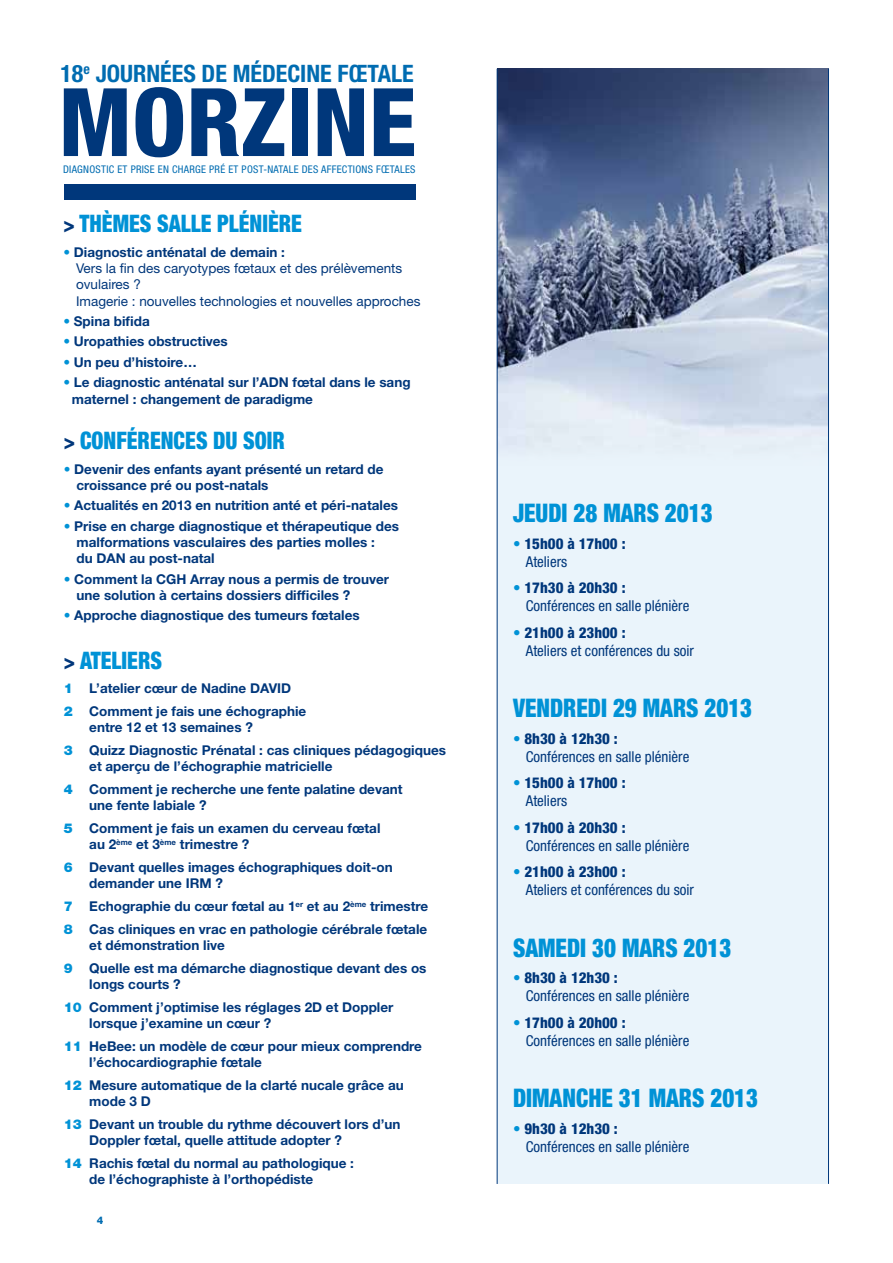
<style>
.page{position:relative;width:893px;height:1263px;background:#fff}
.page>*{position:absolute;margin:0;border:0;box-sizing:border-box;transform-origin:0 0}
.t1{font:800 condensed 94.65px "Helvetica Neue";color:#00377b}
.t2{font:900 condensed 25.5px "Helvetica Neue";color:#0092d6;scale:.9 1}
.t3{font:900 condensed 24px "Helvetica Neue";color:#0092d6;scale:.9 1}
.t4{font:700 condensed 24px "Helvetica Neue";color:#006cb1}
.t5{font:condensed 15px/18px "Helvetica Neue";color:#00377b}
.t6{font:800 condensed 15px/18px "Helvetica Neue";color:#00377b}
.t7{font:700 13.5px/22.8px "Helvetica Neue";color:#00377b}
.t8{font:13.5px/16.2px "Helvetica Neue";color:#00377b}
.t9{font:condensed 10.5px "Helvetica Neue";letter-spacing:.03em;color:#006cb1}
.t10{font:800 10.5px "Helvetica Neue";color:#006cb1}
.s1{font-size:21px;color:#00377b}
.s2{color:#0092d6}
.s3{font-weight:700}
.s4{font-weight:400;color:#0092d6}
.s5{font-weight:900;color:#0092d6}
.s6{font-weight:400}
.s7{font-weight:800;color:#0092d6}
.s8{font-weight:800}
</style>
<div class="page">
<div style="left:497px;top:69px;width:332px;height:1115px;background:#eaf4fb"></div>
<div style="left:64px;top:184px;width:352px;height:16px;background:#00377b"></div>
<img style="left:497px;top:68px;width:332px;height:380px">
<hr style="left:497px;top:69px;width:1px;height:1115px;background:#00377b">
<hr style="left:828px;top:69px;width:1px;height:1115px;background:#00377b">
<h3 class="t4" style="left:60px;top:59px;width:355px">18<sup>E</sup> JOURNÉES DE MÉDECINE FŒTALE</h3>
<h1 class="t1" style="left:58px;top:64px;width:359px">MORZINE</h1>
<p class="t9" style="left:63px;top:163px;width:354px">Diagnostic et prise en charge pré et post-natale des affections fœtales</p>
<h3 class="t3" style="left:63px;top:209px;width:267px"><span class="s1">&gt;</span> THÈMES SALLE PLÉNIÈRE</h3>
<p class="t8" style="left:76px;top:244px;width:346px;text-indent:-13px"><span class="s2">•</span> <span class="s3">Diagnostic anténatal de demain :<br></span>Vers la fin des caryotypes fœtaux et des prélèvements ovulaires ?<br>Imagerie : nouvelles technologies et nouvelles approches</p>
<p class="t7" style="left:63px;top:309px;width:88px"><span class="s4">•</span> Spina bifida</p>
<p class="t7" style="left:63px;top:330px;width:166px"><span class="s4">•</span> Uropathies obstructives</p>
<p class="t7" style="left:63px;top:350px;width:135px"><span class="s4">•</span> Un peu d’histoire…</p>
<p class="t7" style="left:72px;top:374px;width:340px;line-height:16.2px;text-indent:-9px"><span class="s4">•</span> Le diagnostic anténatal sur l’ADN fœtal dans le sang maternel : changement de paradigme</p>
<h3 class="t3" style="left:64px;top:426px;width:247px"><span class="s1">&gt;</span> CONFÉRENCES DU SOIR</h3>
<p class="t7" style="left:77px;top:461px;width:309px;line-height:16.2px;text-indent:-13px"><span class="s4">•</span> Devenir des enfants ayant présenté un retard de croissance pré ou post-natals</p>
<p class="t7" style="left:64px;top:494px;width:336px"><span class="s4">•</span> Actualités en 2013 en nutrition anté et péri-natales</p>
<p class="t7" style="left:77px;top:518px;width:324px;line-height:16.2px;text-indent:-13px"><span class="s4">•</span> Prise en charge diagnostique et thérapeutique des malformations vasculaires des parties molles :<br>du DAN au post-natal</p>
<p class="t7" style="left:77px;top:571px;width:314px;line-height:16.2px;text-indent:-13px"><span class="s4">•</span> Comment la CGH Array nous a permis de trouver une solution à certains dossiers difficiles ?</p>
<p class="t7" style="left:64px;top:604px;width:297px"><span class="s4">•</span> Approche diagnostique des tumeurs fœtales</p>
<h3 class="t3" style="left:64px;top:645px;width:111px"><span class="s1">&gt;</span> ATELIERS</h3>
<p class="t7" style="left:64px;top:677px;width:244px"><span class="s5">1</span> L’atelier cœur de Nadine DAVID<br><span class="s5">2</span> Comment je fais une échographie</p>
<p class="t7" style="left:64px;top:716px;width:384px;text-indent:26px">entre 12 et 13 semaines ?<br><span class="s5">3</span> Quizz Diagnostic Prénatal : cas cliniques pédagogiques</p>
<p class="t7" style="left:64px;top:755px;width:340px;text-indent:26px">et aperçu de l’échographie matricielle<br><span class="s5">4</span> Comment je recherche une fente palatine devant</p>
<p class="t7" style="left:64px;top:794px;width:318px;text-indent:26px">une fente labiale ?<br><span class="s5">5</span> Comment je fais un examen du cerveau fœtal</p>
<p class="t7" style="left:64px;top:833px;width:330px;text-indent:26px">au 2<sup>ème</sup> et 3<sup>ème</sup> trimestre ?<br><span class="s5">6</span> Devant quelles images échographiques doit-on</p>
<p class="t7" style="left:64px;top:872px;width:366px;text-indent:26px">demander une IRM ?<br><span class="s5">7</span> Echographie du cœur fœtal au 1<sup>er</sup> et au 2<sup>ème</sup> trimestre<br><span class="s5">8</span> Cas cliniques en vrac en pathologie cérébrale fœtale</p>
<p class="t7" style="left:64px;top:933px;width:364px;text-indent:26px">et démonstration live<br><span class="s5">9</span> Quelle est ma démarche diagnostique devant des os</p>
<p class="t7" style="left:64px;top:972px;width:331px;text-indent:26px">longs courts ?<br><span class="s5">10</span> Comment j’optimise les réglages 2D et Doppler</p>
<p class="t7" style="left:64px;top:1011px;width:360px;text-indent:26px">lorsque j’examine un cœur ?<br><span class="s5">11</span> HeBee: un modèle de cœur pour mieux comprendre</p>
<p class="t7" style="left:64px;top:1050px;width:341px;text-indent:26px">l’échocardiographie fœtale<br><span class="s5">12</span> Mesure automatique de la clarté nucale grâce au</p>
<p class="t7" style="left:64px;top:1089px;width:338px;text-indent:26px">mode 3 D<br><span class="s5">13</span> Devant un trouble du rythme découvert lors d’un</p>
<p class="t7" style="left:64px;top:1128px;width:292px;text-indent:26px">Doppler fœtal, quelle attitude adopter ?<br><span class="s5">14</span> Rachis fœtal du normal au pathologique :</p>
<p class="t7" style="left:89px;top:1167px;width:225px">de l’échographiste à l’orthopédiste</p>
<p class="t10" style="left:97px;top:1214px;width:8px">4</p>
<h2 class="t2" style="left:513px;top:497px;width:25px">JEUDI</h2>
<h2 class="t2" style="left:573px;top:497px;width:50px">28 MARS</h2>
<h2 class="t2" style="left:665px;top:497px;width:55px">2013</h2>
<p class="t6" style="left:526px;top:534px;width:101px;text-indent:-13px"><span class="s2">•</span> 15h00 à 17h00 :<br><span class="s6">Ateliers</span></p>
<p class="t5" style="left:526px;top:579px;width:165px;text-indent:-13px"><span class="s7">•</span> <span class="s8">17h30 à 20h30 :<br></span>Conférences en salle plénière</p>
<p class="t5" style="left:526px;top:623px;width:170px;text-indent:-13px"><span class="s7">•</span> <span class="s8">21h00 à 23h00 :<br></span>Ateliers et conférences du soir</p>
<h2 class="t2" style="left:513px;top:692px;width:27px">VENDREDI</h2>
<h2 class="t2" style="left:613px;top:692px;width:50px">29 MARS</h2>
<h2 class="t2" style="left:704px;top:692px;width:55px">2013</h2>
<p class="t5" style="left:526px;top:729px;width:165px;text-indent:-13px"><span class="s7">•</span> <span class="s8">8h30 à 12h30 :<br></span>Conférences en salle plénière</p>
<p class="t6" style="left:526px;top:774px;width:101px;text-indent:-13px"><span class="s2">•</span> 15h00 à 17h00 :<br><span class="s6">Ateliers</span></p>
<p class="t5" style="left:526px;top:818px;width:165px;text-indent:-13px"><span class="s7">•</span> <span class="s8">17h00 à 20h30 :<br></span>Conférences en salle plénière</p>
<p class="t5" style="left:526px;top:863px;width:170px;text-indent:-13px"><span class="s7">•</span> <span class="s8">21h00 à 23h00 :<br></span>Ateliers et conférences du soir</p>
<h2 class="t2" style="left:513px;top:932px;width:29px">SAMEDI</h2>
<h2 class="t2" style="left:592px;top:932px;width:50px">30 MARS</h2>
<h2 class="t2" style="left:684px;top:932px;width:55px">2013</h2>
<p class="t5" style="left:526px;top:969px;width:165px;text-indent:-13px"><span class="s7">•</span> <span class="s8">8h30 à 12h30 :<br></span>Conférences en salle plénière</p>
<p class="t5" style="left:526px;top:1013px;width:165px;text-indent:-13px"><span class="s7">•</span> <span class="s8">17h00 à 20h00 :<br></span>Conférences en salle plénière</p>
<h2 class="t2" style="left:513px;top:1082px;width:30px">DIMANCHE</h2>
<h2 class="t2" style="left:619px;top:1082px;width:50px">31 MARS</h2>
<h2 class="t2" style="left:710px;top:1082px;width:55px">2013</h2>
<p class="t5" style="left:526px;top:1119px;width:165px;text-indent:-13px"><span class="s7">•</span> <span class="s8">9h30 à 12h30 :<br></span>Conférences en salle plénière</p>
</div>
